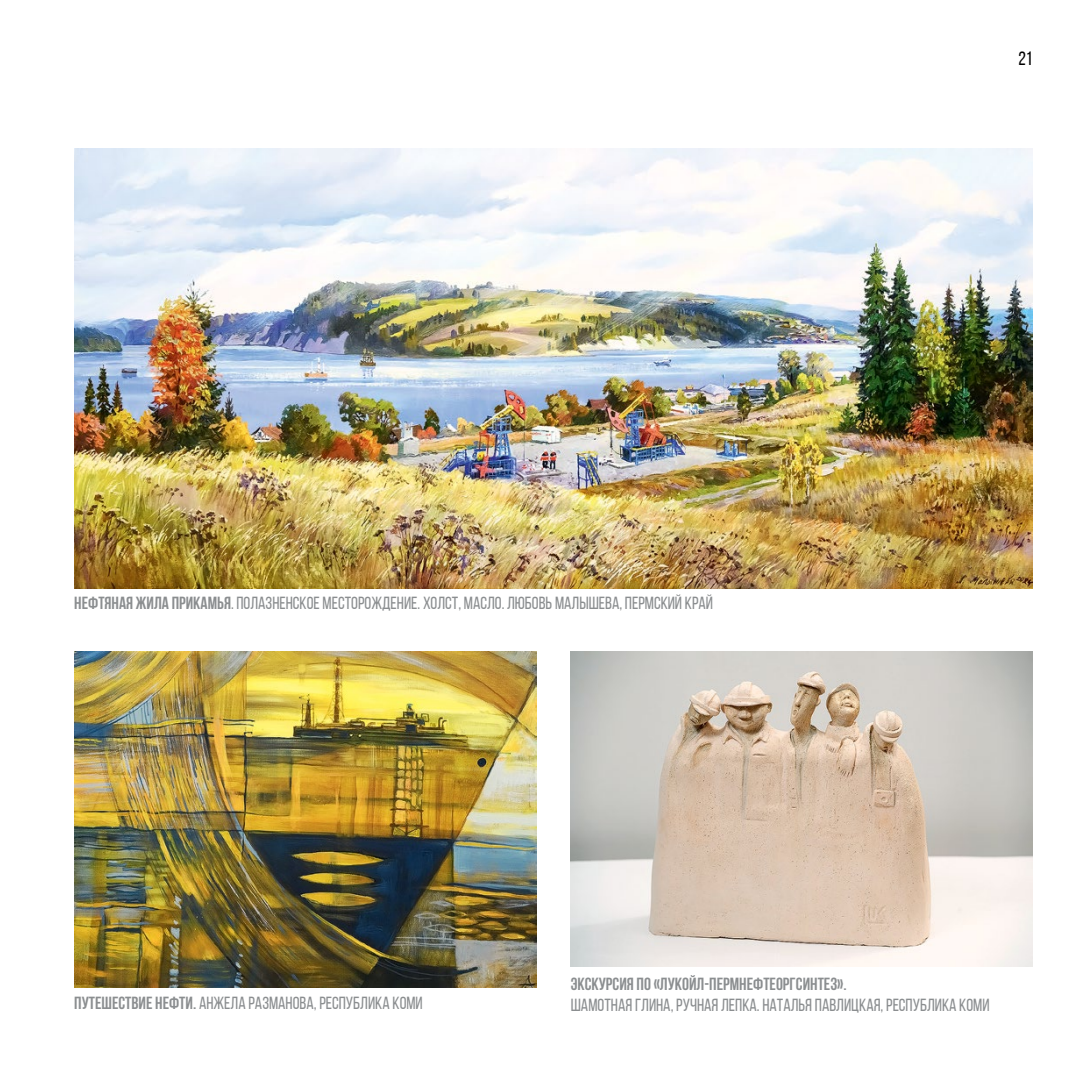
<style>
.page{position:relative;width:1092px;height:1092px;background:#fff}
.page>*{position:absolute;margin:0;border:0;box-sizing:border-box;transform-origin:0 0}
.t1{font:19.25px "Bebas Neue";color:#000}
.t2{font:17.5px "Bebas Neue";color:#8b8e90}
.t3{font:700 17.5px "Bebas Neue";color:#8b8e90}
.s1{font-weight:700}
</style>
<div class="page">
<img style="left:74px;top:651px;width:462px;height:336px">
<img style="left:75px;top:149px;width:957px;height:439px">
<img style="left:570px;top:651px;width:462px;height:315px">
<p class="t1" style="left:1018px;top:48px;width:15px">21</p>
<p class="t2" style="left:74px;top:593px;width:640px"><span class="s1">НЕФТЯНАЯ ЖИЛА ПРИКАМЬЯ</span>. ПОЛАЗНЕНСКОЕ МЕСТОРОЖДЕНИЕ. ХОЛСТ, МАСЛО. ЛЮБОВЬ МАЛЫШЕВА, ПЕРМСКИЙ КРАЙ</p>
<p class="t2" style="left:74px;top:992px;width:350px"><span class="s1">ПУТЕШЕСТВИЕ НЕФТИ.</span> АНЖЕЛА РАЗМАНОВА, РЕСПУБЛИКА КОМИ</p>
<p class="t3" style="left:570px;top:974px;width:277px">ЭКСКУРСИЯ ПО «ЛУКОЙЛ-ПЕРМНЕФТЕОРГСИНТЕЗ».</p>
<p class="t2" style="left:570px;top:995px;width:420px">ШАМОТНАЯ ГЛИНА, РУЧНАЯ ЛЕПКА. НАТАЛЬЯ ПАВЛИЦКАЯ, РЕСПУБЛИКА КОМИ</p>
</div>
